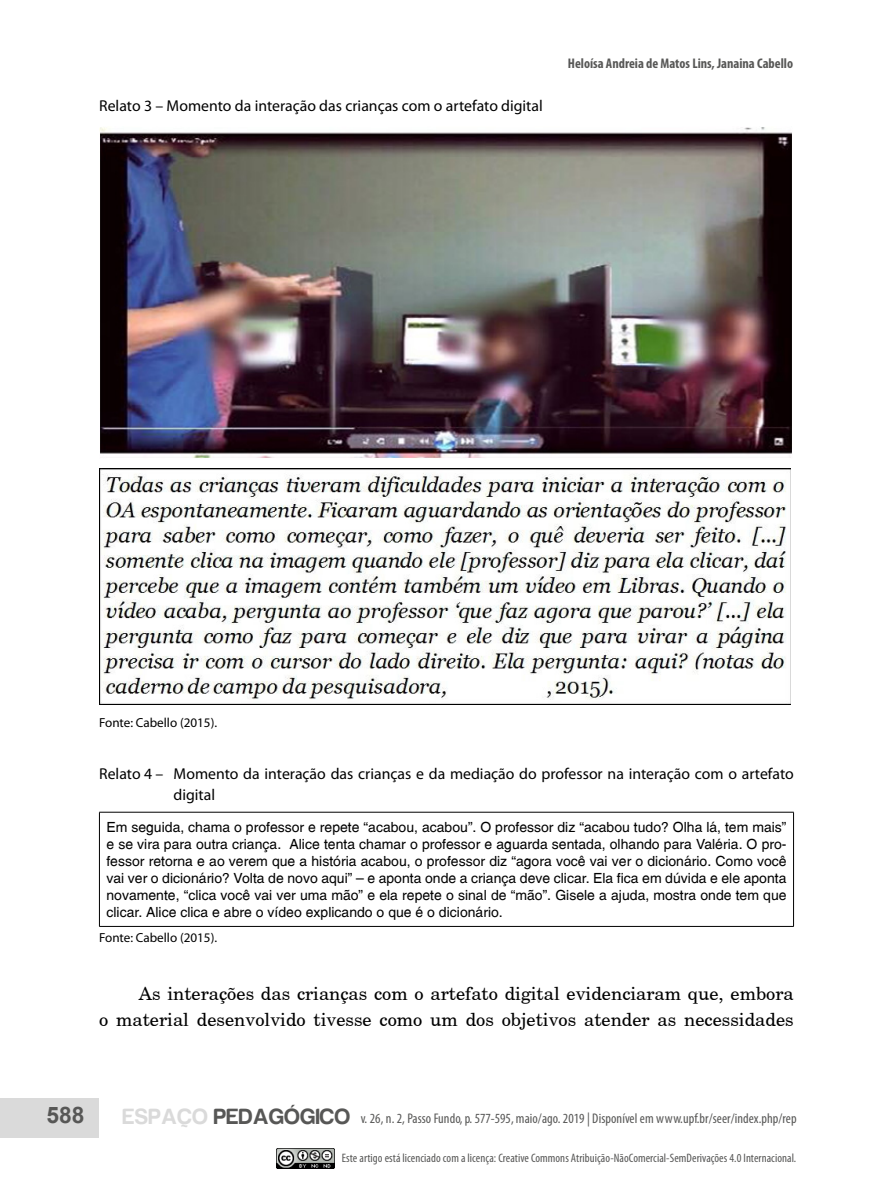
<style>
.page{position:relative;width:893px;height:1191px;background:#fff}
.page>*{position:absolute;margin:0;border:0;box-sizing:border-box;transform-origin:0 0}
.t1{font:700 22.75px "Arial";color:#575756}
.t2{font:18.38px/26.2px "New Brunswick Plain";color:#000;text-align:right}
.t3{font:15.75px/21px "Myriad Pro";color:#000}
.t4{font:14px/16.8px "Switzerland Plain";color:#000;text-align:justify}
.t5{font:condensed 14px "Myriad Pro";letter-spacing:.005em;color:#575756}
.t6{font:700 condensed 14px "Myriad Pro";color:#575756}
.t7{font:13.12px "Myriad Pro";color:#000}
.t8{font:condensed 12.25px "Myriad Pro";letter-spacing:.005em;color:#575756}
.s1{font-family:"Harabara";font-stretch:normal;font-size:22.75px;color:#dadada}
.s2{font-family:"Harabara";font-stretch:normal;font-size:22.75px}
</style>
<div class="page">
<div style="left:0;top:1098px;width:99px;height:39px;background:#dadada"></div>
<img style="left:276px;top:1148px;width:58px;height:20px">
<img style="left:99px;top:127px;width:693px;height:331px">
<img style="left:99px;top:468px;width:692px;height:236px">
<hr style="left:99px;top:812px;width:695px;height:1px;background:#000">
<hr style="left:99px;top:812px;width:1px;height:114px;background:#000">
<hr style="left:793px;top:812px;width:1px;height:114px;background:#000">
<hr style="left:99px;top:926px;width:695px;height:1px;background:#000">
<p class="t3" style="left:99px;top:95px;width:445px">Relato 3 – Momento da interação das crianças com o artefato digital</p>
<p class="t6" style="left:568px;top:54px;width:227px">Heloísa Andreia de Matos Lins, Janaina Cabello</p>
<p class="t7" style="left:99px;top:714px;width:119px">Fonte: Cabello (2015).</p>
<p class="t3" style="left:174px;top:763px;width:622px;text-indent:-74px">Relato 4 – Momento da interação das crianças e da mediação do professor na interação com o artefato digital</p>
<p class="t4" style="left:106px;top:819px;width:682px">Em seguida, chama o professor e repete “acabou, acabou”. O professor diz “acabou tudo? Olha lá, tem mais” e se vira para outra criança. Alice tenta chamar o professor e aguarda sentada, olhando para Valéria. O pro&shy;fessor retorna e ao verem que a história acabou, o professor diz “agora você vai ver o dicionário. Como você vai ver o dicionário? Volta de novo aqui” – e aponta onde a criança deve clicar. Ela fica em dúvida e ele aponta novamente, “clica você vai ver uma mão” e ela repete o sinal de “mão”. Gisele a ajuda, mostra onde tem que clicar. Alice clica e abre o vídeo explicando o que é o dicionário.</p>
<p class="t7" style="left:99px;top:929px;width:119px">Fonte: Cabello (2015).</p>
<h2 class="t2" style="left:99px;top:979px;width:696px">As interações das crianças com o artefato digital evidenciaram que, embora<br>o material desenvolvido tivesse como um dos objetivos atender as necessidades</h2>
<h1 class="t1" style="left:46px;top:1099px;width:39px">588</h1>
<p class="t5" style="left:123px;top:1109px;width:675px"><span class="s1">ESPAÇO</span> <span class="s2">PEDAGÓGICO</span> v. 26, n. 2, Passo Fundo,p. 577-595, maio/ago. 2019 | Disponível em www.upf.br/seer/index.php/rep</p>
<p class="t8" style="left:342px;top:1150px;width:456px">Este artigo está licenciado com a licença: Creative Commons Atribuição-NãoComercial-SemDerivações 4.0 Internacional.</p>
</div>
